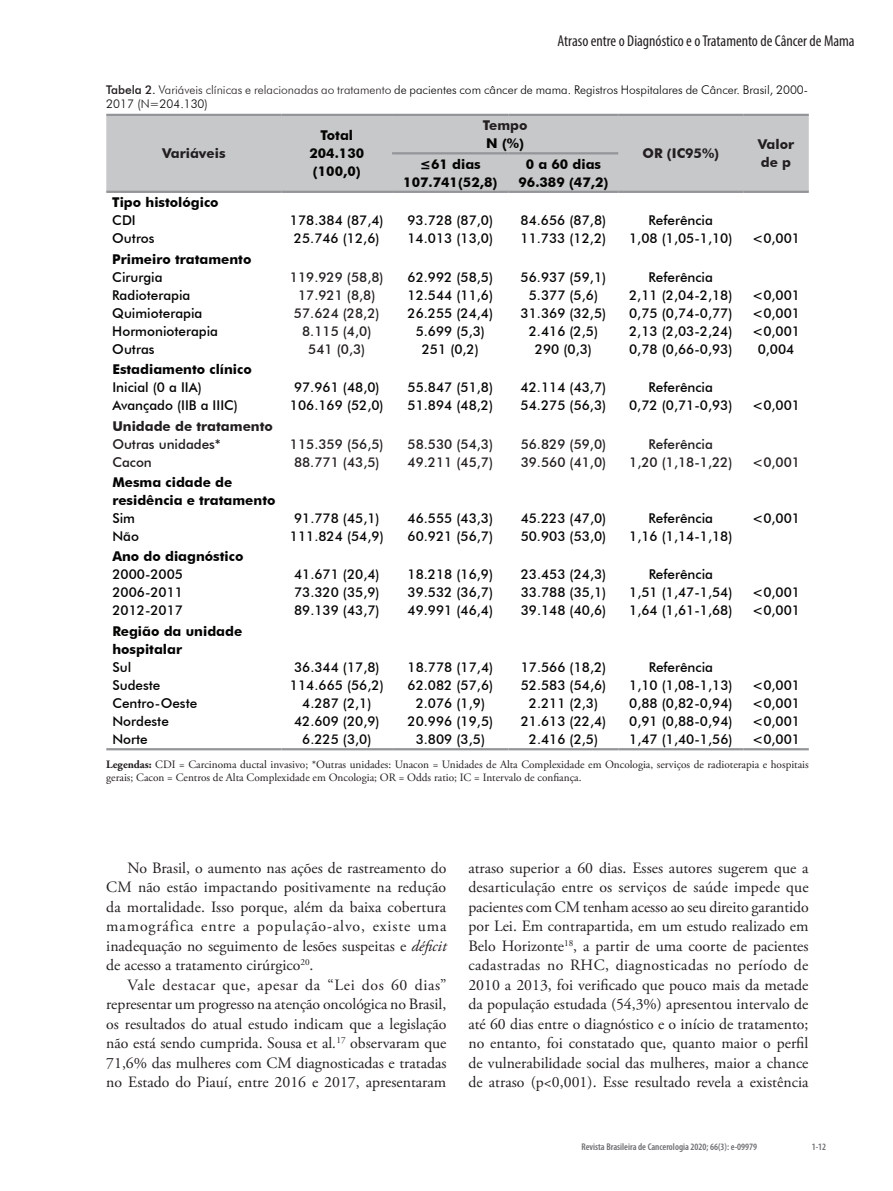
<style>
.page{position:relative;width:893px;height:1191px;background:#fff}
.page>*{position:absolute;margin:0;border:0;box-sizing:border-box;transform-origin:0 0}
.t1{font:15.75px/19.5px "Adobe Garamond Pro";color:#231f20;text-align:justify}
.t2{font:condensed 15.75px "Myriad Pro";color:#231f20}
.t3{font:500 13.5px/18px "Futura BT";color:#040503;text-align:center}
.t4{font:700 13.5px/18px "Futura BT";color:#040503;text-align:center}
.t5{font:500 13.5px/18px "Futura BT";color:#231f20;text-align:center}
.t6{font:700 13.5px "Futura BT";color:#231f20}
.t7{font:300 12px/13.5px "Futura BT";color:#040503}
.t8{font:11.25px/13.5px "Adobe Garamond Pro";color:#231f20}
.t9{font:600 condensed 9.75px "Myriad Pro";color:#6c6d70}
.s1{font-weight:500;color:#231f20}
.s2{color:#231f20}
.s3{font-weight:700}
.s4{font-style:italic}
</style>
<div class="page">
<div style="left:106px;top:116px;width:703px;height:75px;background:#c7c8ca"></div>
<hr style="left:106px;top:114px;width:175px;height:2px;background:#939598">
<hr style="left:281px;top:114px;width:111px;height:2px;background:#939598">
<hr style="left:106px;top:191px;width:175px;height:2px;background:#939598">
<hr style="left:281px;top:191px;width:111px;height:2px;background:#939598">
<hr style="left:392px;top:114px;width:117px;height:2px;background:#939598">
<hr style="left:509px;top:114px;width:109px;height:2px;background:#939598">
<hr style="left:618px;top:114px;width:125px;height:2px;background:#939598">
<hr style="left:743px;top:114px;width:66px;height:2px;background:#939598">
<hr style="left:618px;top:191px;width:125px;height:2px;background:#939598">
<hr style="left:743px;top:191px;width:66px;height:2px;background:#939598">
<hr style="left:392px;top:152px;width:117px;height:2px;background:#939598">
<hr style="left:509px;top:152px;width:109px;height:2px;background:#939598">
<hr style="left:392px;top:191px;width:117px;height:2px;background:#939598">
<hr style="left:509px;top:191px;width:109px;height:2px;background:#939598">
<hr style="left:106px;top:748px;width:175px;height:2px;background:#939598">
<hr style="left:281px;top:748px;width:111px;height:2px;background:#939598">
<hr style="left:392px;top:748px;width:117px;height:2px;background:#939598">
<hr style="left:509px;top:748px;width:109px;height:2px;background:#939598">
<hr style="left:618px;top:748px;width:125px;height:2px;background:#939598">
<hr style="left:743px;top:748px;width:66px;height:2px;background:#939598">
<p class="t2" style="left:558px;top:31px;width:299px">Atraso entre o Diagnóstico e o Tratamento de Câncer de Mama</p>
<p class="t7" style="left:106px;top:83px;width:703px"><span class="s1">Tabela 2.</span> <span class="s2">Variáveis clínicas e relacionadas ao tratamento</span> de pacientes com câncer de mama. Registros Hospitalares de Câncer. Brasil, 2000-<br>2017 (N=204.130)</p>
<p class="t6" style="left:162px;top:145px;width:65px">Variáveis</p>
<p class="t6" style="left:483px;top:117px;width:46px">Tempo</p>
<p class="t4" style="left:486px;top:134px;width:39px">N (%)</p>
<p class="t4" style="left:309px;top:127px;width:56px">Total<br>204.130 (100,0)</p>
<p class="t6" style="left:758px;top:136px;width:38px">Valor</p>
<p class="t6" style="left:642px;top:145px;width:78px">OR (IC95%)</p>
<p class="t4" style="left:420px;top:155px;width:62px">≤61 dias</p>
<p class="t6" style="left:761px;top:154px;width:32px">de p</p>
<p class="t4" style="left:403px;top:173px;width:96px">107.741(52,8)</p>
<p class="t4" style="left:518px;top:155px;width:91px">0 a 60 dias<br>96.389 (47,2)</p>
<p class="t4" style="left:112px;top:193px;width:108px">Tipo histológico</p>
<p class="t3" style="left:112px;top:211px;width:44px;text-align:left">CDI<br>Outros</p>
<p class="t3" style="left:290px;top:211px;width:95px">178.384 (87,4)<br>25.746 (12,6)</p>
<p class="t3" style="left:407px;top:211px;width:87px;text-align:left">93.728 (87,0)<br>14.013 (13,0)</p>
<p class="t3" style="left:521px;top:211px;width:87px;text-align:left">84.656 (87,8)<br>11.733 (12,2)</p>
<p class="t3" style="left:629px;top:211px;width:105px">Referência<br>1,08 (1,05-1,10)</p>
<p class="t4" style="left:112px;top:250px;width:141px">Primeiro tratamento</p>
<p class="t3" style="left:112px;top:268px;width:107px;text-align:left">Cirurgia<br>Radioterapia<br>Quimioterapia<br>Hormonioterapia<br>Outras</p>
<p class="t5" style="left:290px;top:268px;width:95px">119.929 (58,8)<br>17.921 (8,8)<br>57.624 (28,2)<br>8.115 (4,0)<br>541 (0,3)</p>
<p class="t3" style="left:407px;top:268px;width:87px">62.992 (58,5)<br>12.544 (11,6)<br>26.255 (24,4)<br>5.699 (5,3)<br>251 (0,2)</p>
<p class="t3" style="left:521px;top:268px;width:87px">56.937 (59,1)<br>5.377 (5,6)<br>31.369 (32,5)<br>2.416 (2,5)<br>290 (0,3)</p>
<p class="t3" style="left:629px;top:268px;width:105px">Referência<br>2,11 (2,04-2,18)<br>0,75 (0,74-0,77)<br>2,13 (2,03-2,24)<br>0,78 (0,66-0,93)</p>
<p class="t4" style="left:112px;top:360px;width:141px">Estadiamento clínico</p>
<p class="t3" style="left:112px;top:378px;width:127px;text-align:left">Inicial (0 a IIA)<br>Avançado (IIB a IIIC)</p>
<p class="t3" style="left:290px;top:378px;width:95px">97.961 (48,0)<br>106.169 (52,0)</p>
<p class="t3" style="left:408px;top:378px;width:87px;text-align:left">55.847 (51,8)<br>51.894 (48,2)</p>
<p class="t3" style="left:521px;top:378px;width:87px;text-align:left">42.114 (43,7)<br>54.275 (56,3)</p>
<p class="t3" style="left:629px;top:378px;width:105px">Referência<br>0,72 (0,71-0,93)</p>
<p class="t6" style="left:112px;top:417px;width:162px">Unidade de tratamento</p>
<p class="t5" style="left:112px;top:434px;width:110px;text-align:left">Outras unidades*<br>Cacon</p>
<p class="t5" style="left:290px;top:434px;width:95px">115.359 (56,5)<br>88.771 (43,5)</p>
<p class="t5" style="left:408px;top:434px;width:87px;text-align:left">58.530 (54,3)<br>49.211 (45,7)</p>
<p class="t5" style="left:521px;top:434px;width:87px;text-align:left">56.829 (59,0)<br>39.560 (41,0)</p>
<p class="t5" style="left:629px;top:434px;width:105px">Referência<br>1,20 (1,18-1,22)</p>
<p class="t3" style="left:752px;top:229px;width:49px">&lt;0,001</p>
<p class="t3" style="left:752px;top:286px;width:49px">&lt;0,001 &lt;0,001 &lt;0,001<br>0,004</p>
<p class="t3" style="left:752px;top:396px;width:49px">&lt;0,001</p>
<p class="t5" style="left:752px;top:452px;width:49px">&lt;0,001</p>
<p class="t4" style="left:112px;top:473px;width:165px;text-align:left">Mesma cidade de residência e tratamento</p>
<p class="t3" style="left:112px;top:509px;width:28px;text-align:left">Sim<br>Não</p>
<p class="t3" style="left:290px;top:509px;width:95px">91.778 (45,1)<br>111.824 (54,9)</p>
<p class="t3" style="left:408px;top:509px;width:87px;text-align:left">46.555 (43,3)<br>60.921 (56,7)</p>
<p class="t3" style="left:521px;top:509px;width:87px;text-align:left">45.223 (47,0)<br>50.903 (53,0)</p>
<p class="t3" style="left:629px;top:509px;width:105px">Referência<br>1,16 (1,14-1,18)</p>
<p class="t3" style="left:752px;top:509px;width:49px">&lt;0,001</p>
<p class="t4" style="left:112px;top:547px;width:133px">Ano do diagnóstico</p>
<p class="t3" style="left:112px;top:565px;width:72px;text-align:justify">2000-2005<br>2006-2011<br>2012-2017</p>
<p class="t3" style="left:294px;top:565px;width:87px;text-align:justify">41.671 (20,4)<br>73.320 (35,9)<br>89.139 (43,7)</p>
<p class="t3" style="left:408px;top:565px;width:87px;text-align:justify">18.218 (16,9)<br>39.532 (36,7)<br>49.991 (46,4)</p>
<p class="t3" style="left:521px;top:565px;width:87px;text-align:justify">23.453 (24,3)<br>33.788 (35,1)<br>39.148 (40,6)</p>
<p class="t3" style="left:629px;top:565px;width:105px">Referência<br>1,51 (1,47-1,54)<br>1,64 (1,61-1,68)</p>
<p class="t3" style="left:752px;top:583px;width:49px;text-align:left">&lt;0,001 &lt;0,001</p>
<p class="t4" style="left:112px;top:622px;width:131px;text-align:left">Região da unidade hospitalar</p>
<p class="t3" style="left:112px;top:658px;width:86px;text-align:left">Sul<br>Sudeste<br>Centro-Oeste<br>Nordeste<br>Norte</p>
<p class="t3" style="left:290px;top:658px;width:95px">36.344 (17,8)<br>114.665 (56,2)<br>4.287 (2,1)<br>42.609 (20,9)<br>6.225 (3,0)</p>
<p class="t3" style="left:408px;top:658px;width:87px">18.778 (17,4)<br>62.082 (57,6)<br>2.076 (1,9)<br>20.996 (19,5)<br>3.809 (3,5)</p>
<p class="t3" style="left:521px;top:658px;width:87px">17.566 (18,2)<br>52.583 (54,6)<br>2.211 (2,3)<br>21.613 (22,4)<br>2.416 (2,5)</p>
<p class="t3" style="left:629px;top:658px;width:105px">Referência<br>1,10 (1,08-1,13)<br>0,88 (0,82-0,94)<br>0,91 (0,88-0,94)<br>1,47 (1,40-1,56)</p>
<p class="t3" style="left:752px;top:676px;width:49px;text-align:justify">&lt;0,001 &lt;0,001 &lt;0,001 &lt;0,001</p>
<p class="t8" style="left:106px;top:758px;width:704px"><span class="s3">Legendas:</span> CDI = Carcinoma ductal invasivo; *Outras unidades: Unacon = Unidades de Alta Complexidade em Oncologia, serviços de radioterapia e hospitais gerais; Cacon = Centros de Alta Complexidade em Oncologia; OR = Odds ratio; IC = Intervalo de confiança.</p>
<p class="t1" style="left:106px;top:858px;width:342px;text-indent:21px">No Brasil, o aumento nas ações de rastreamento do CM não estão impactando positivamente na redução da mortalidade. Isso porque, além da baixa cobertura mamográfica entre a população-alvo, existe uma inadequação no seguimento de lesões suspeitas e <span class="s4">déficit </span>de acesso a tratamento cirúrgico<sup>20</sup>.</p>
<p class="t1" style="left:106px;top:975px;width:342px;text-indent:21px">Vale destacar que, apesar da “Lei dos 60 dias” representar um progresso na atenção oncológica no Brasil, os resultados do atual estudo indicam que a legislação não está sendo cumprida. Sousa et al<span class="s4">.</span><sup>17</sup> observaram que 71,6% das mulheres com CM diagnosticadas e tratadas no Estado do Piauí, entre 2016 e 2017, apresentaram</p>
<p class="t1" style="left:468px;top:858px;width:342px">atraso superior a 60 dias. Esses autores sugerem que a desarticulação entre os serviços de saúde impede que pacientes com CM tenham acesso ao seu direito garantido por Lei. Em contrapartida, em um estudo realizado em Belo Horizonte<sup>18</sup>, a partir de uma coorte de pacientes cadastradas no RHC, diagnosticadas no período de 2010 a 2013, foi verificado que pouco mais da metade da população estudada (54,3%) apresentou intervalo de até 60 dias entre o diagnóstico e o início de tratamento; no entanto, foi constatado que, quanto maior o perfil de vulnerabilidade social das mulheres, maior a chance de atraso (p&lt;0,001). Esse resultado revela a existência</p>
<p class="t9" style="left:581px;top:1141px;width:177px">Revista Brasileira de Cancerologia 2020; 66(3): e-09979</p>
<p class="t9" style="left:812px;top:1141px;width:16px">1-12</p>
</div>
